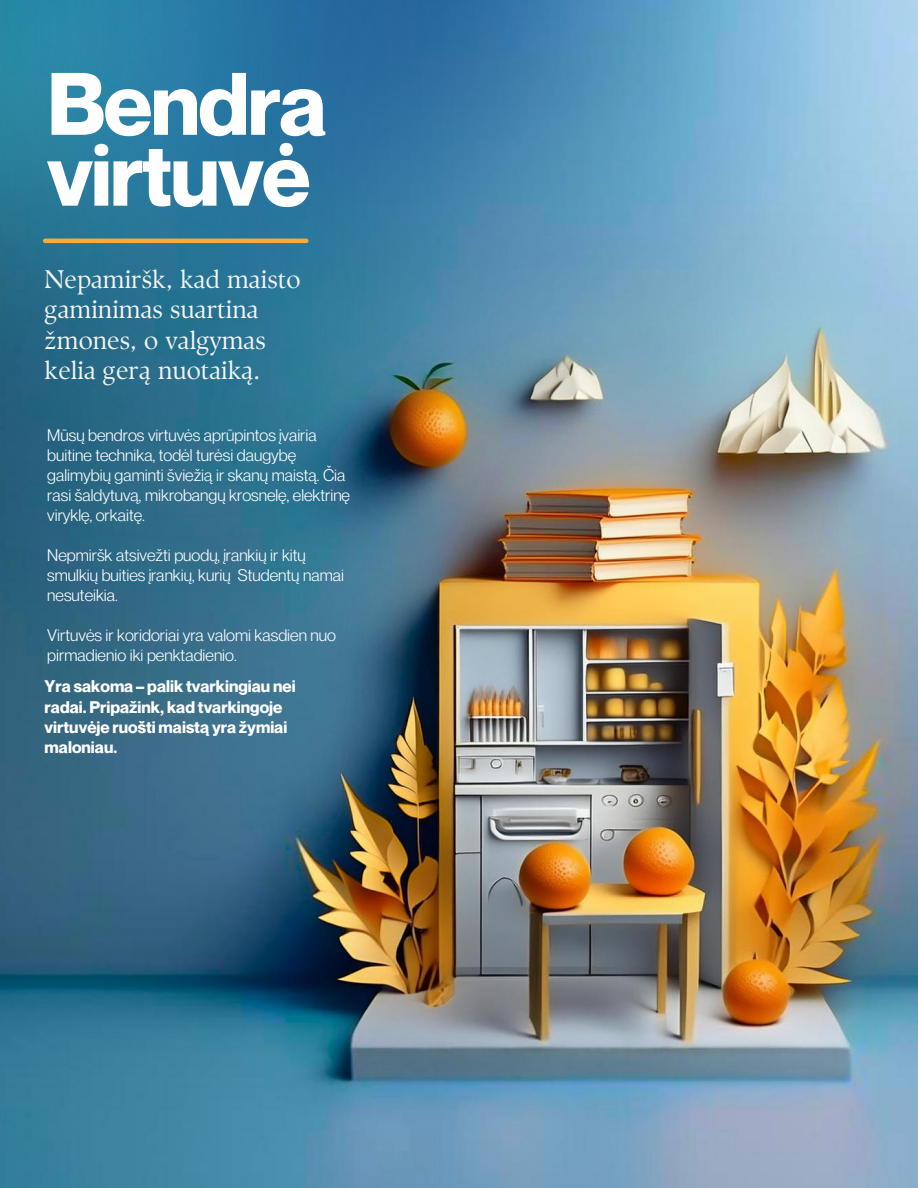
<style>
.page{position:relative;width:918px;height:1188px;background:#fff}
.page>*{position:absolute;margin:0;border:0;box-sizing:border-box;transform-origin:0 0}
.t1{font:700 86.55px/70.8px "Neue Montreal";letter-spacing:-.02em;color:#fff}
.t2{font:25.5px/30.3px "TY Serif D";color:#f3f4f3}
.t3{font:16.5px/20px "Neue Montreal";color:#fff}
.t4{font:700 16.5px/20.2px "Neue Montreal";color:#fff}
</style>
<div class="page">
<img style="left:0;top:0;width:918px;height:1188px">
<img style="left:0;top:0;width:853px;height:594px">
<hr style="left:45px;top:239px;width:261px;height:4px;background:#faaa37">
<h1 class="t1" style="left:47px;top:67px;width:281px">Bendra virtuvė</h1>
<h2 class="t2" style="left:45px;top:264px;width:257px">Nepamiršk, kad maisto gaminimas suartina žmones, o valgymas kelia gerą nuotaiką.</h2>
<p class="t3" style="left:47px;top:425px;width:304px">Mūsų bendros virtuvės aprūpintos įvairia buitine technika, todėl turėsi daugybę galimybių gaminti šviežią ir skanų maistą. Čia rasi šaldytuvą, mikrobangų krosnelę, elektrinę viryklę, orkaitę.</p>
<p class="t3" style="left:47px;top:545px;width:298px">Nepmiršk atsivežti puodų, įrankių ir kitų smulkių buities įrankių, kurių Studentų namai nesuteikia.</p>
<p class="t3" style="left:47px;top:625px;width:290px">Virtuvės ir koridoriai yra valomi kasdien nuo pirmadienio iki penktadienio.</p>
<p class="t4" style="left:45px;top:676px;width:253px">Yra sakoma – palik tvarkingiau nei radai. Pripažink, kad tvarkingoje virtuvėje ruošti maistą yra žymiai maloniau.</p>
</div>
